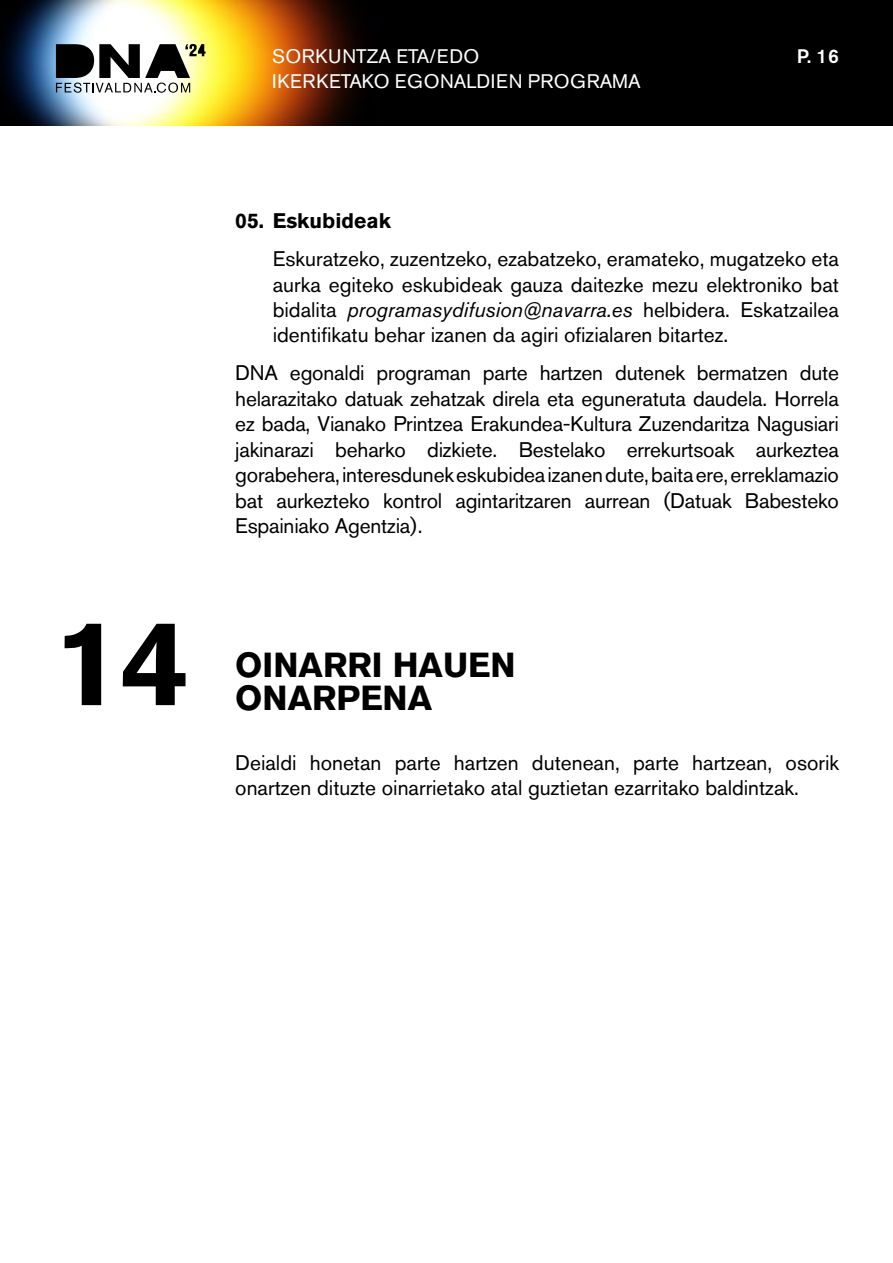
<style>
.page{position:relative;width:893px;height:1263px;background:#fff}
.page>*{position:absolute;margin:0;border:0;box-sizing:border-box;transform-origin:0 0}
.t1{font:700 120px "Akzidenz Grotesk BQ";color:#000}
.t2{font:700 34.5px "Akzidenz Grotesk BQ";color:#000}
.t3{font:21px/25.5px "Akzidenz Grotesk BQ";color:#000;text-align:justify}
.t4{font:700 21px "Akzidenz Grotesk BQ";color:#000}
.t5{font:19.5px/25.5px "Akzidenz Grotesk BE";letter-spacing:.02em;color:#fff}
.t6{font:500 19.5px "Akzidenz Grotesk BE";color:#fff}
.s1{font-style:italic}
</style>
<div class="page">
<div style="left:0;top:0;width:893px;height:125px;background:#000"></div>
<img style="left:1px;top:0;width:358px;height:125px">
<svg style="left:56px;top:44px;width:150px;height:49px"></svg>
<p class="t5" style="left:272px;top:43px;width:370px">SORKUNTZA ETA/EDO<br>IKERKETAKO EGONALDIEN PROGRAMA</p>
<p class="t6" style="left:797px;top:45px;width:44px">P. 16</p>
<h1 class="t1" style="left:54px;top:594px;width:136px">14</h1>
<p class="t4" style="left:235px;top:209px;width:157px">05. Eskubideak</p>
<p class="t3" style="left:273px;top:246px;width:568px">Eskuratzeko, zuzentzeko, ezabatzeko, eramateko, mugatzeko eta aurka egiteko eskubideak gauza daitezke mezu elektroniko bat bidalita <span class="s1">programasydifusion@navarra.es</span> helbidera. Eskatzailea identifikatu behar izanen da agiri ofizialaren bitartez.</p>
<p class="t3" style="left:235px;top:360px;width:605px">DNA egonaldi programan parte hartzen dutenek bermatzen dute helarazitako datuak zehatzak direla eta eguneratuta daudela. Horrela ez bada, Vianako Printzea Erakundea-Kultura Zuzendaritza Nagusiari jakinarazi beharko dizkiete. Bestelako errekurtsoak aurkeztea gorabehera, interesdunek eskubidea izanen dute, baita ere, erreklamazio bat aurkezteko kontrol agintaritzaren aurrean (Datuak Babesteko Espainiako Agentzia).</p>
<h2 class="t2" style="left:235px;top:645px;width:282px">OINARRI HAUEN</h2>
<h2 class="t2" style="left:235px;top:678px;width:198px">ONARPENA</h2>
<p class="t3" style="left:235px;top:749px;width:605px">Deialdi honetan parte hartzen dutenean, parte hartzean, osorik onartzen dituzte oinarrietako atal guztietan ezarritako baldintzak.</p>
</div>
